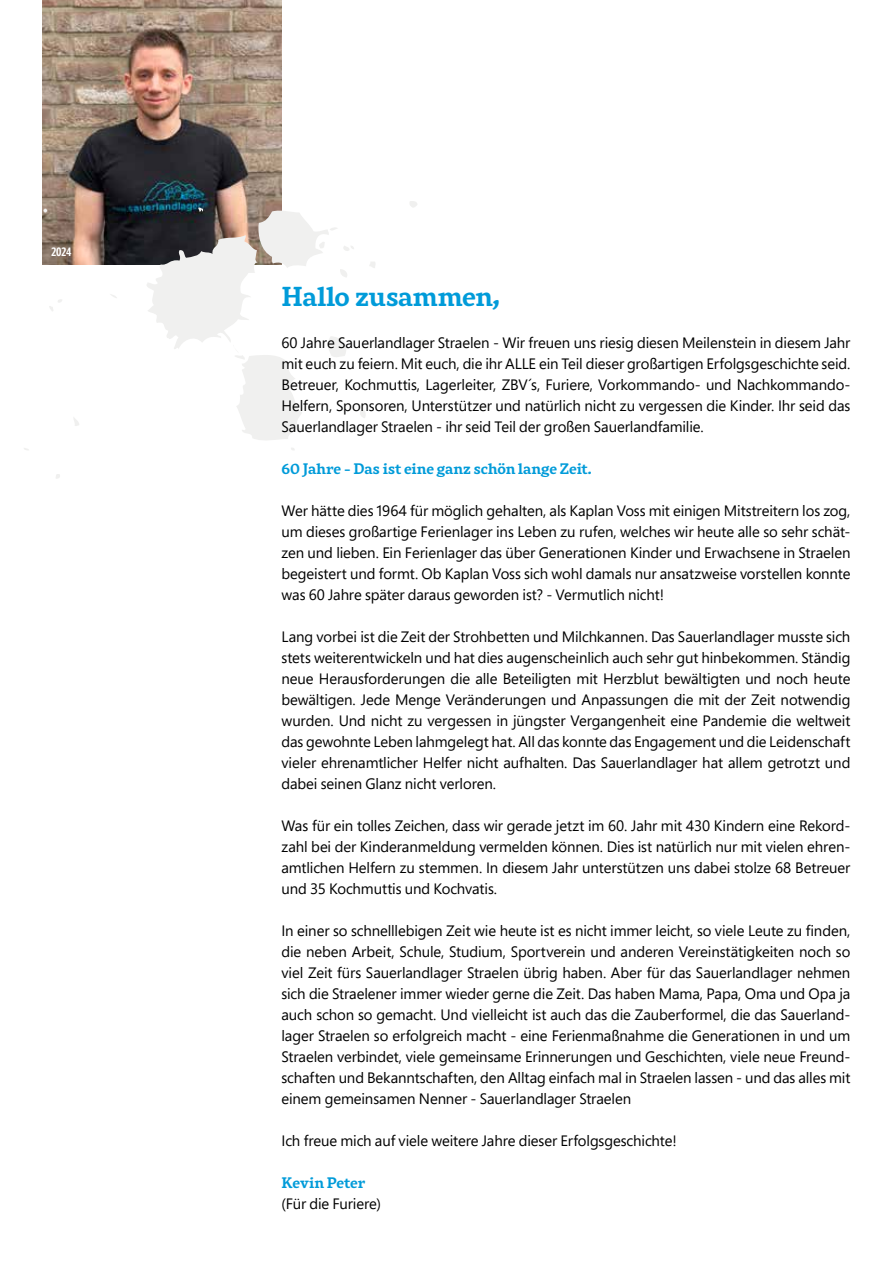
<style>
.page{position:relative;width:893px;height:1263px;background:#fff}
.page>*{position:absolute;margin:0;border:0;box-sizing:border-box;transform-origin:0 0}
.t1{font:700 27px "Rival";letter-spacing:-.005em;color:#009bd9}
.t2{font:15px/21px "Segoe Pro";letter-spacing:-.01em;color:#000;text-align:justify}
.t3{font:700 15px "Rival";color:#009bd9}
.t4{font:700 12px "Segoe Condensed";color:#fff}
</style>
<div class="page">
<img style="left:43px;top:0;width:238px;height:264px">
<svg style="left:410px;top:201px;width:7px;height:7px"></svg>
<svg style="left:43px;top:209px;width:4px;height:3px"></svg>
<svg style="left:49px;top:299px;width:13px;height:12px"></svg>
<svg style="left:419px;top:340px;width:8px;height:5px"></svg>
<svg style="left:74px;top:418px;width:5px;height:8px"></svg>
<svg style="left:56px;top:474px;width:4px;height:5px"></svg>
<svg style="left:146px;top:207px;width:229px;height:243px"></svg>
<p class="t4" style="left:51px;top:244px;width:22px">2024</p>
<h1 class="t1" style="left:281px;top:275px;width:220px">Hallo zusammen,</h1>
<p class="t2" style="left:281px;top:332px;width:570px">60 Jahre Sauerlandlager Straelen - Wir freuen uns riesig diesen Meilenstein in diesem Jahr mit euch zu feiern. Mit euch, die ihr ALLE ein Teil dieser großartigen Erfolgsgeschichte seid.<br>Betreuer, Kochmuttis, Lagerleiter, ZBV´s, Furiere, Vorkommando- und Nachkommando-Helfern, Sponsoren, Unterstützer und natürlich nicht zu vergessen die Kinder. Ihr seid das Sauerlandlager Straelen - ihr seid Teil der großen Sauerlandfamilie.</p>
<p class="t3" style="left:281px;top:457px;width:312px">60 Jahre - Das ist eine ganz schön lange Zeit.</p>
<p class="t2" style="left:281px;top:500px;width:570px">Wer hätte dies 1964 für möglich gehalten, als Kaplan Voss mit einigen Mitstreitern los zog, um dieses großartige Ferienlager ins Leben zu rufen, welches wir heute alle so sehr schät&shy;zen und lieben. Ein Ferienlager das über Generationen Kinder und Erwachsene in Straelen begeistert und formt. Ob Kaplan Voss sich wohl damals nur ansatzweise vorstellen konnte was 60 Jahre später daraus geworden ist? - Vermutlich nicht!</p>
<p class="t2" style="left:281px;top:626px;width:570px">Lang vorbei ist die Zeit der Strohbetten und Milchkannen. Das Sauerlandlager musste sich stets weiterentwickeln und hat dies augenscheinlich auch sehr gut hinbekommen. Ständig neue Herausforderungen die alle Beteiligten mit Herzblut bewältigten und noch heute bewältigen. Jede Menge Veränderungen und Anpassungen die mit der Zeit notwendig wurden. Und nicht zu vergessen in jüngster Vergangenheit eine Pandemie die weltweit das gewohnte Leben lahmgelegt hat. All das konnte das Engagement und die Leidenschaft vieler ehrenamtlicher Helfer nicht aufhalten. Das Sauerlandlager hat allem getrotzt und dabei seinen Glanz nicht verloren.</p>
<p class="t2" style="left:281px;top:815px;width:570px">Was für ein tolles Zeichen, dass wir gerade jetzt im 60. Jahr mit 430 Kindern eine Rekord&shy;zahl bei der Kinderanmeldung vermelden können. Dies ist natürlich nur mit vielen ehren&shy;amtlichen Helfern zu stemmen. In diesem Jahr unterstützen uns dabei stolze 68 Betreuer und 35 Kochmuttis und Kochvatis.</p>
<p class="t2" style="left:281px;top:920px;width:570px">In einer so schnelllebigen Zeit wie heute ist es nicht immer leicht, so viele Leute zu finden, die neben Arbeit, Schule, Studium, Sportverein und anderen Vereinstätigkeiten noch so viel Zeit fürs Sauerlandlager Straelen übrig haben. Aber für das Sauerlandlager nehmen sich die Straelener immer wieder gerne die Zeit. Das haben Mama, Papa, Oma und Opa ja auch schon so gemacht. Und vielleicht ist auch das die Zauberformel, die das Sauerland&shy;lager Straelen so erfolgreich macht - eine Ferienmaßnahme die Generationen in und um Straelen verbindet, viele gemeinsame Erinnerungen und Geschichten, viele neue Freund&shy;schaften und Bekanntschaften, den Alltag einfach mal in Straelen lassen - und das alles mit einem gemeinsamen Nenner - Sauerlandlager Straelen</p>
<p class="t2" style="left:281px;top:1130px;width:397px">Ich freue mich auf viele weitere Jahre dieser Erfolgsgeschichte!</p>
<p class="t3" style="left:281px;top:1171px;width:85px">Kevin Peter</p>
<p class="t2" style="left:281px;top:1193px;width:101px">(Für die Furiere)</p>
</div>
